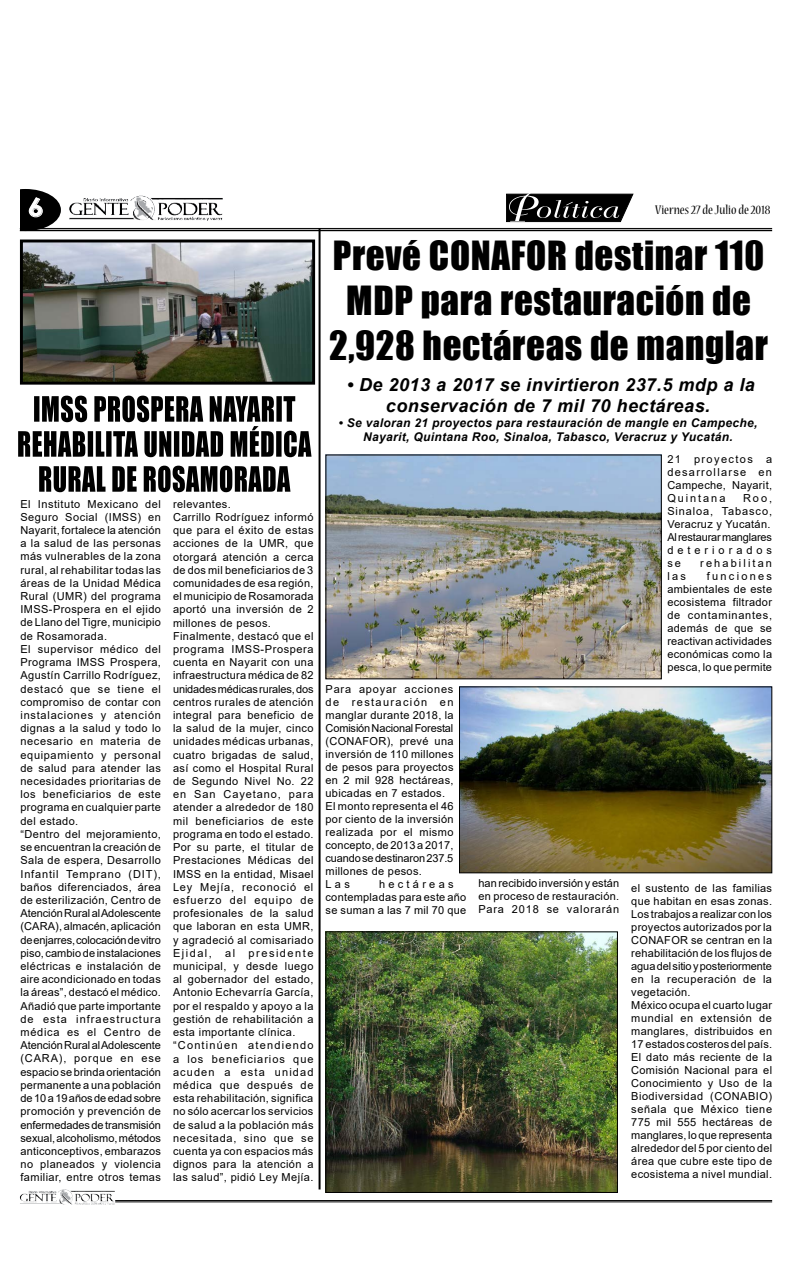
<style>
.page{position:relative;width:792px;height:1276px;background:#fff}
.page>*{position:absolute;margin:0;border:0;box-sizing:border-box;transform-origin:0 0}
.t1{font:36.9px "Impact";letter-spacing:.015em;color:#000}
.t2{font:700 25.2px "Century Gothic";color:#fff;scale:1.14 1}
.t3{font:italic 700 18px/21.6px "Arial";letter-spacing:.03em;color:#000;text-align:center}
.t4{font:condensed 14px "Nueva Std";color:#000;scale:1.07 1}
.t5{font:italic 700 12px/14.4px "Arial";letter-spacing:.03em;color:#000;text-align:center}
.t6{font:11px/13.2px "Arial";letter-spacing:.035em;color:#000}
.t7{font:11px "Arial";letter-spacing:.19em;color:#000}
</style>
<div class="page">
<hr style="left:115px;top:1200px;width:657px;height:1px;background:#000">
<hr style="left:115px;top:1201px;width:657px;height:1px;background:#000">
<img style="left:130px;top:196px;width:24px;height:20px">
<svg style="left:20px;top:189px;width:41px;height:41px;background:#343434"></svg>
<hr style="left:20px;top:228px;width:752px;height:1px;background:#000">
<hr style="left:20px;top:230px;width:752px;height:1px;background:#000">
<img style="left:58px;top:1189px;width:14px;height:13px">
<svg style="left:506px;top:193px;width:128px;height:30px;background:#3c3c3c"></svg>
<svg style="left:39px;top:465px;width:251px;height:27px"></svg>
<svg style="left:18px;top:395px;width:294px;height:62px"></svg>
<img style="left:328px;top:456px;width:332px;height:221px">
<img style="left:461px;top:688px;width:309px;height:183px">
<div style="left:459px;top:686px;width:313px;height:187px;border:1px solid #000"></div>
<img style="left:328px;top:933px;width:288px;height:257px">
<div style="left:326px;top:931px;width:292px;height:261px;border:1px solid #000"></div>
<hr style="left:319px;top:228px;width:2px;height:961px;background:#000">
<img style="left:24px;top:243px;width:287px;height:138px">
<div style="left:20px;top:239px;width:295px;height:146px;border:3px solid #000"></div>
<h2 class="t2" style="left:28px;top:188px;width:16px">6</h2>
<p class="t4" style="left:655px;top:203px;width:109px">Viernes 27 de Julio de 2018</p>
<h1 class="t1" style="left:333px;top:227px;width:138px">Prevé CONAFOR</h1>
<h1 class="t1" style="left:575px;top:227px;width:191px">destinar 110</h1>
<h1 class="t1" style="left:346px;top:272px;width:406px">mdp para restauración de</h1>
<h1 class="t1" style="left:329px;top:316px;width:440px">2,928 hectáreas de manglar</h1>
<p class="t6" style="left:20px;top:497px;width:142px">El Instituto Mexicano del<br>Seguro Social (IMSS) en<br>Nayarit, fortalece la atención a la salud de las personas más vulnerables de la zona rural, al rehabilitar todas las áreas de la Unidad Médica<br>Rural (UMR) del programa<br>IMSS-Prospera en el ejido de Llano del Tigre, municipio de Rosamorada.<br>El supervisor médico del<br>Programa IMSS Prospera,<br>Agustín Carrillo Rodríguez, destacó que se tiene el compromiso de contar con instalaciones y atención dignas a la salud y todo lo necesario en materia de equipamiento y personal de salud para atender las necesidades prioritarias de los beneficiarios de este programa en cualquier parte del estado.<br>“Dentro del mejoramiento, se encuentran la creación de<br>Sala de espera, Desarrollo<br>Infantil Temprano (DIT), baños diferenciados, área de esterilización, Centro de<br>Atención Rural al Adolescente (CARA), almacén, aplicación de enjarres, colocación de vitro piso, cambio de instalaciones eléctricas e instalación de aire acondicionado en todas la áreas”, destacó el médico.<br>Añadió que parte importante de esta infraestructura médica es el Centro de<br>Atención Rural al Adolescente (CARA), porque en ese espacio se brinda orientación permanente a una población de 10 a 19 años de edad sobre promoción y prevención de enfermedades de transmisión sexual, alcoholismo, métodos anticonceptivos, embarazos no planeados y violencia familiar, entre otros temas</p>
<p class="t6" style="left:173px;top:497px;width:142px">relevantes.<br>Carrillo Rodríguez informó que para el éxito de estas acciones de la UMR, que otorgará atención a cerca de dos mil beneficiarios de 3 comunidades de esa región, el municipio de Rosamorada aportó una inversión de 2 millones de pesos.<br>Finalmente, destacó que el programa IMSS-Prospera cuenta en Nayarit con una infraestructura médica de 82 unidades médicas rurales, dos centros rurales de atención integral para beneficio de la salud de la mujer, cinco unidades médicas urbanas, cuatro brigadas de salud, así como el Hospital Rural de Segundo Nivel No. 22 en San Cayetano, para atender a alrededor de 180 mil beneficiarios de este programa en todo el estado.<br>Por su parte, el titular de<br>Prestaciones Médicas del<br>IMSS en la entidad, Misael<br>Ley Mejía, reconoció el esfuerzo del equipo de profesionales de la salud que laboran en esta UMR, y agradeció al comisariado<br>Ejidal, al presidente municipal, y desde luego al gobernador del estado,<br>Antonio Echevarría García, por el respaldo y apoyo a la gestión de rehabilitación a esta importante clínica. “Continúen atendiendo a los beneficiarios que acuden a esta unidad médica que después de esta rehabilitación, significa no sólo acercar los servicios de salud a la población más necesitada, sino que se cuenta ya con espacios más dignos para la atención a las salud”, pidió Ley Mejía.</p>
<h3 class="t3" style="left:347px;top:374px;width:410px">• De 2013 a 2017 se invirtieron 237.5 mdp a la conservación de 7 mil 70 hectáreas.</h3>
<p class="t5" style="left:339px;top:416px;width:420px">• Se valoran 21 proyectos para restauración de mangle en Campeche,<br>Nayarit, Quintana Roo, Sinaloa, Tabasco, Veracruz y Yucatán.</p>
<p class="t6" style="left:667px;top:452px;width:106px;text-align:justify">21 proyectos a desarrollarse en Campeche, Nayarit, Quintana</p>
<p class="t6" style="left:667px;top:491px;width:106px;text-indent:76px">Roo,<br>Sinaloa, Tabasco,<br>Veracruz y Yucatán.<br>Al restaurar manglares deteriorados se</p>
<p class="t7" style="left:700px;top:555px;width:73px">rehabilitan</p>
<p class="t6" style="left:326px;top:682px;width:130px">Para apoyar acciones de restauración en manglar durante 2018, la<br>Comisión Nacional Forestal (CONAFOR), prevé una inversión de 110 millones de pesos para proyectos en 2 mil 928 hectáreas, ubicadas en 7 estados.<br>El monto representa el 46 por ciento de la inversión realizada por el mismo concepto, de 2013 a 2017, cuando se destinaron 237.5 millones de pesos.<br>Las</p>
<p class="t6" style="left:326px;top:877px;width:142px;text-indent:54px">hectáreas contempladas para este año se suman a las 7 mil 70 que</p>
<p class="t6" style="left:478px;top:876px;width:142px;text-align:justify">han recibido inversión y están en proceso de restauración.<br>Para 2018 se valorarán</p>
<p class="t6" style="left:667px;top:569px;width:106px;text-align:justify;text-indent:39px">funciones ambientales de este ecosistema filtrador de contaminantes, además de que se reactivan actividades económicas como la pesca, lo que permite</p>
<p class="t6" style="left:667px;top:569px;width:20px">las</p>
<p class="t6" style="left:631px;top:881px;width:142px">el sustento de las familias que habitan en esas zonas.<br>Los trabajos a realizar con los proyectos autorizados por la<br>CONAFOR se centran en la rehabilitación de los flujos de agua del sitio y posteriormente en la recuperación de la vegetación.<br>México ocupa el cuarto lugar mundial en extensión de manglares, distribuidos en<br>17 estados costeros del país.<br>El dato más reciente de la<br>Comisión Nacional para el<br>Conocimiento y Uso de la<br>Biodiversidad (CONABIO) señala que México tiene<br>775 mil 555 hectáreas de manglares, lo que representa alrededor del 5 por ciento del área que cubre este tipo de ecosistema a nivel mundial.</p>
</div>
